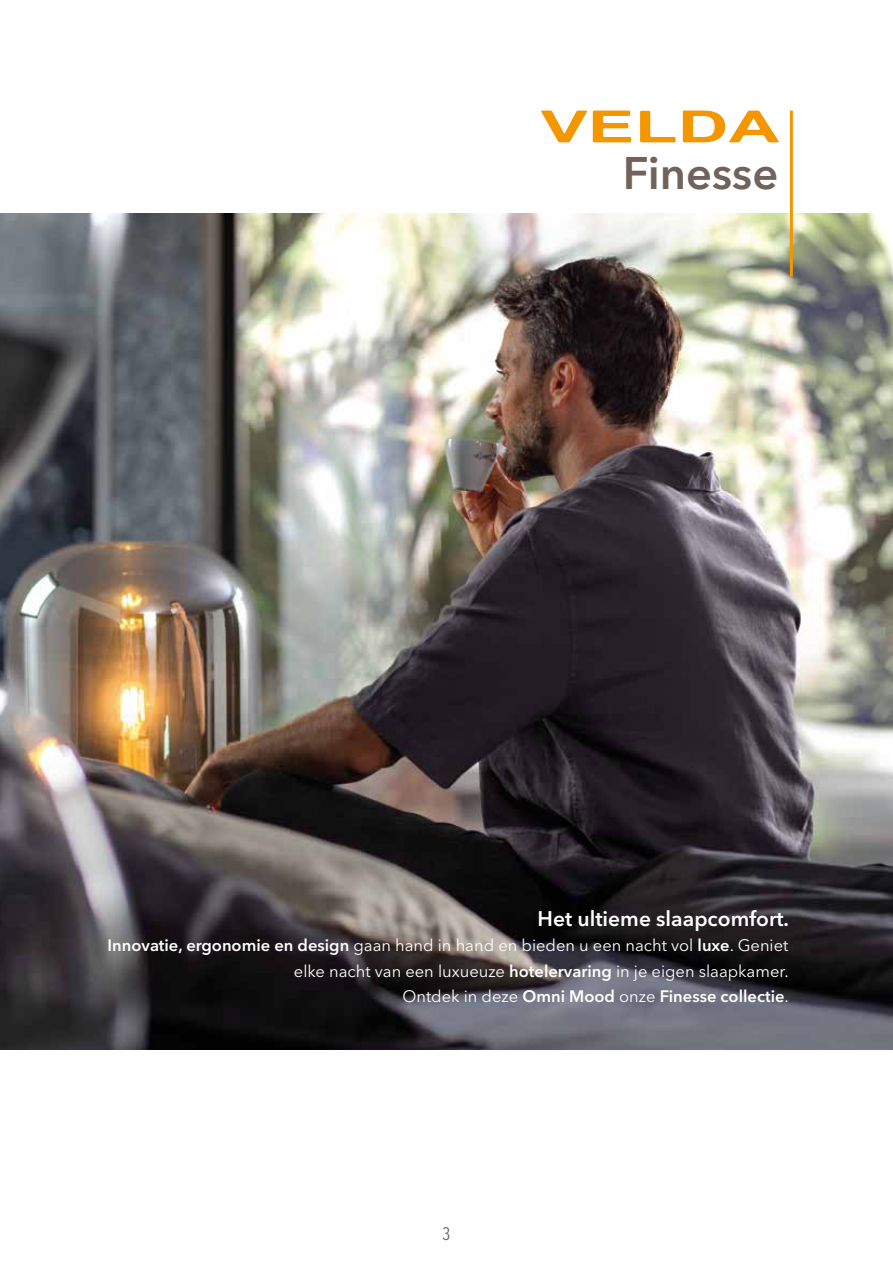
<style>
.page{position:relative;width:893px;height:1263px;background:#fff}
.page>*{position:absolute;margin:0;border:0;box-sizing:border-box;transform-origin:0 0}
.t1{font:600 45.3px "Avenir Next LT Pro";color:#70635a}
.t2{font:600 21px "Avenir Next LT Pro";color:#fff}
.t3{font:condensed 18px "Avenir Next LT Pro";color:#70635a}
.t4{font:16.5px/25.5px "Avenir Next LT Pro";color:#fff;text-align:right}
.s1{font-weight:600}
</style>
<div class="page">
<img style="left:0;top:214px;width:893px;height:835px">
<hr style="left:790px;top:111px;width:3px;height:165px;background:#f49600">
<svg style="left:593px;top:111px;width:38px;height:31px"></svg>
<svg style="left:640px;top:111px;width:36px;height:31px"></svg>
<svg style="left:683px;top:111px;width:96px;height:31px"></svg>
<svg style="left:541px;top:111px;width:46px;height:31px"></svg>
<h1 class="t1" style="left:623px;top:146px;width:157px">Finesse</h1>
<p class="t2" style="left:538px;top:906px;width:253px">Het ultieme slaapcomfort.</p>
<p class="t4" style="left:108px;top:933px;width:683px"><span class="s1">Innovatie, ergonomie en design</span> gaan hand in hand en bieden u een nacht vol <span class="s1">luxe</span>. Geniet elke nacht van een luxueuze <span class="s1">hotelervaring</span> in je eigen slaapkamer.<br>Ontdek in deze <span class="s1">Omni Mood</span> onze <span class="s1">Finesse collectie</span>.</p>
<p class="t3" style="left:442px;top:1223px;width:10px">3</p>
</div>
